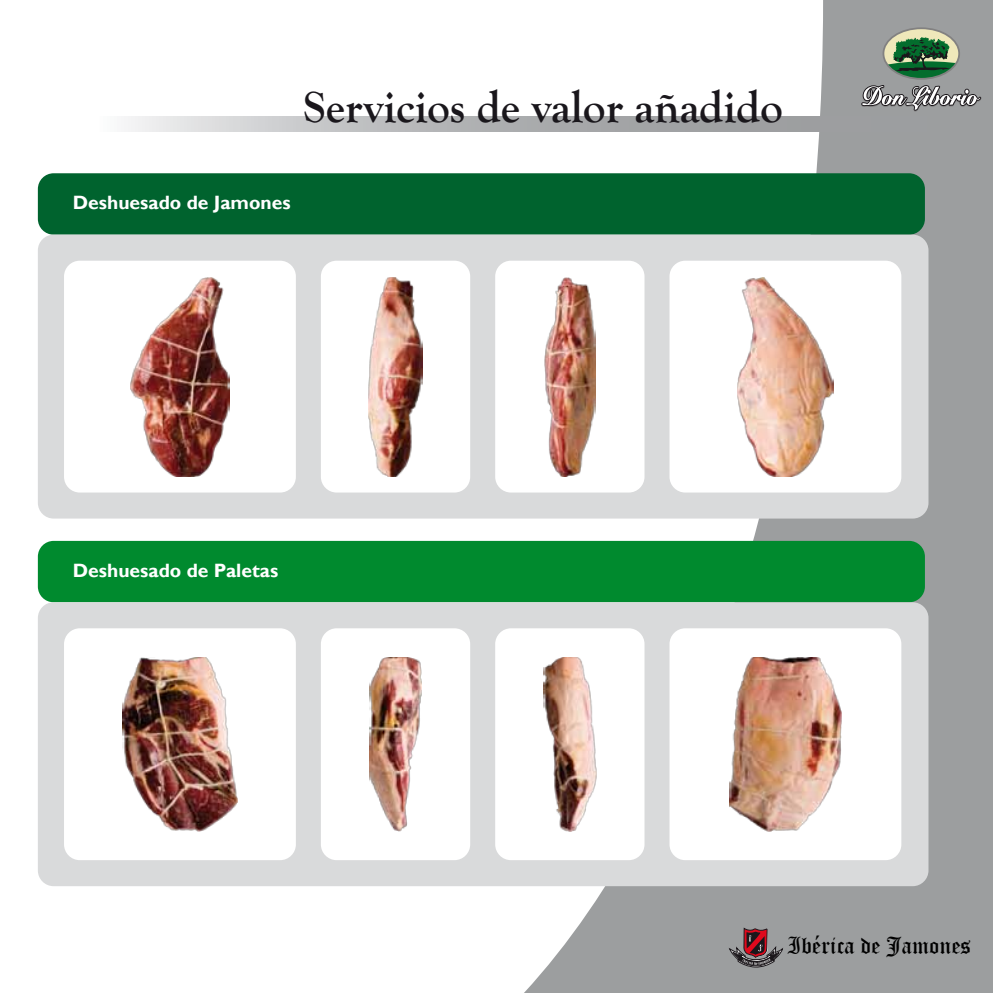
<style>
.page{position:relative;width:993px;height:993px;background:#fff}
.page>*{position:absolute;margin:0;border:0;box-sizing:border-box;transform-origin:0 0}
.t1{font:700 45.5px "Goudy Old Style T";color:#1a171c}
.t2{font:23.1px "Old English Text";color:#000}
.t3{font:700 19.25px "Gill Sans";color:#fff}
</style>
<div class="page">
<svg style="left:523px;top:0;width:469px;height:992px;fill:#9c9e9f"></svg>
<svg style="left:128px;top:117px;width:864px;height:14px;background:#b2b3b5"></svg>
<div style="left:38px;top:540px;width:886px;height:62px;background:#008a2e;border-radius:16px"></div>
<div style="left:38px;top:173px;width:886px;height:61px;background:#00632e;border-radius:16px"></div>
<div style="left:38px;top:234px;width:890px;height:284px;background:#d9dadb;border-radius:16px"></div>
<div style="left:38px;top:602px;width:890px;height:283px;background:#d9dadb;border-radius:16px"></div>
<div style="left:64px;top:260px;width:232px;height:232px;background:#fff;border-radius:16px"></div>
<div style="left:669px;top:260px;width:232px;height:232px;background:#fff;border-radius:16px"></div>
<div style="left:321px;top:260px;width:149px;height:232px;background:#fff;border-radius:16px"></div>
<div style="left:495px;top:260px;width:149px;height:232px;background:#fff;border-radius:16px"></div>
<div style="left:64px;top:628px;width:232px;height:231px;background:#fff;border-radius:16px"></div>
<div style="left:669px;top:628px;width:232px;height:231px;background:#fff;border-radius:16px"></div>
<div style="left:321px;top:628px;width:149px;height:231px;background:#fff;border-radius:16px"></div>
<div style="left:495px;top:628px;width:149px;height:231px;background:#fff;border-radius:16px"></div>
<svg style="left:883px;top:28px;width:75px;height:51px"></svg>
<svg style="left:860px;top:37px;width:122px;height:79px;background:#839286"></svg>
<svg style="left:729px;top:927px;width:53px;height:40px;background:#7e6367"></svg>
<img style="left:130px;top:277px;width:99px;height:199px">
<img style="left:737px;top:277px;width:96px;height:199px">
<img style="left:544px;top:277px;width:51px;height:199px">
<img style="left:368px;top:277px;width:54px;height:199px">
<img style="left:122px;top:657px;width:115px;height:173px">
<img style="left:729px;top:657px;width:112px;height:173px">
<img style="left:369px;top:657px;width:52px;height:173px">
<img style="left:543px;top:657px;width:53px;height:173px">
<h1 class="t1" style="left:303px;top:81px;width:481px">Servicios de valor añadido</h1>
<p class="t3" style="left:73px;top:191px;width:219px">Deshuesado de Jamones</p>
<p class="t3" style="left:73px;top:558px;width:207px">Deshuesado de Paletas</p>
<p class="t2" style="left:786px;top:930px;width:185px">Ibérica de Jamones</p>
</div>
